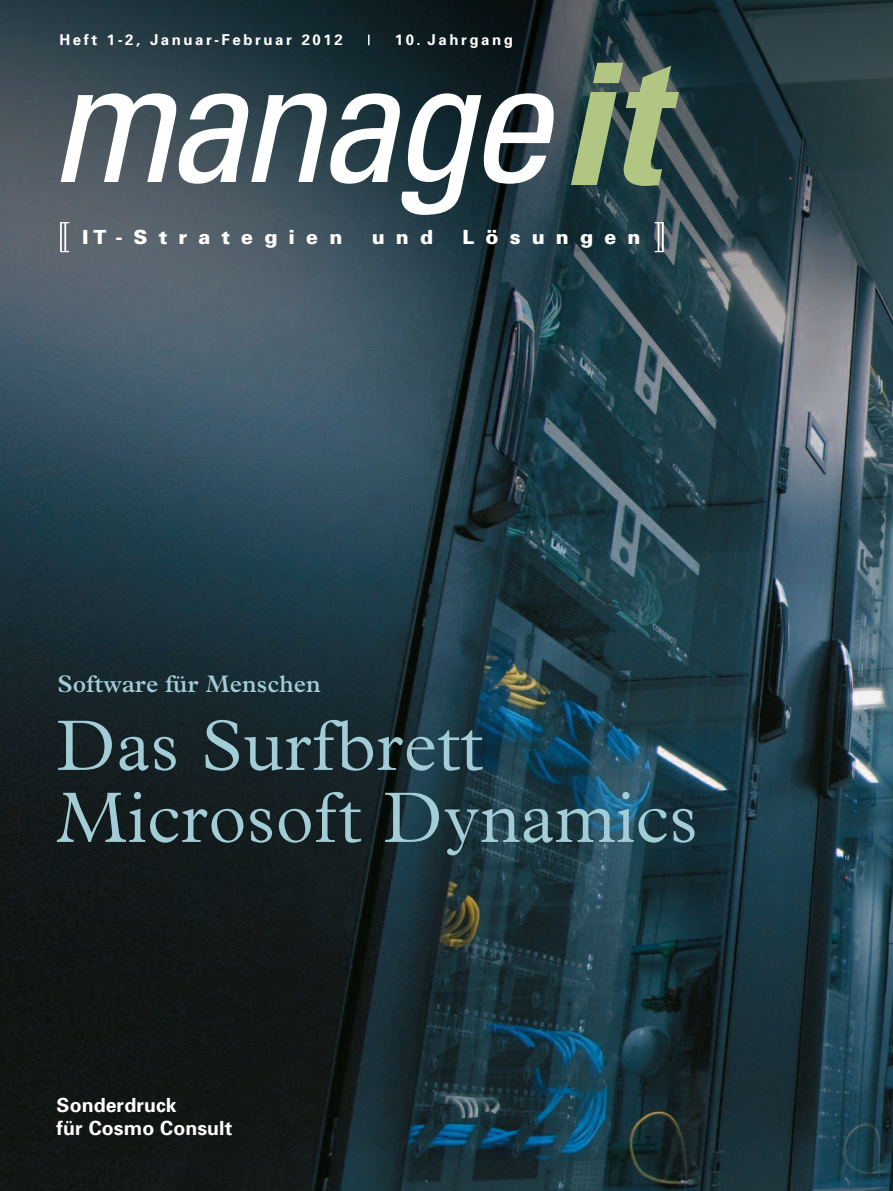
<style>
.page{position:relative;width:893px;height:1191px;background:#fff}
.page>*{position:absolute;margin:0;border:0;box-sizing:border-box;transform-origin:0 0}
.t1{font:italic condensed 172.05px "Univers";letter-spacing:-.06em;color:#fff}
.t2{font:300 72px/72px "Plantin";letter-spacing:.01em;color:#a3cdd6}
.t3{font:600 24px "Plantin";letter-spacing:.005em;color:#a3cdd6}
.t4{font:700 19.5px/23.4px "Univers";letter-spacing:.005em;color:#fff}
.t5{font:900 19.5px "Univers";letter-spacing:.575em;color:#fff}
.t6{font:700 15px "Univers";letter-spacing:.17em;color:#fff}
</style>
<div class="page">
<img style="left:0;top:0;width:893px;height:1191px">
<svg style="left:368px;top:35px;width:2px;height:10px"></svg>
<svg style="left:571px;top:63px;width:108px;height:123px;background:#6c8164"></svg>
<svg style="left:60px;top:222px;width:9px;height:30px"></svg>
<svg style="left:655px;top:222px;width:9px;height:30px"></svg>
<p class="t6" style="left:59px;top:34px;width:285px">Heft 1-2, Januar-Februar 2012</p>
<p class="t6" style="left:395px;top:34px;width:120px">10. Jahrgang</p>
<h1 class="t1" style="left:49px;top:58px;width:505px">manage</h1>
<h3 class="t5" style="left:82px;top:230px;width:262px">IT-Strategien</h3>
<h3 class="t5" style="left:372px;top:230px;width:63px">und</h3>
<h3 class="t5" style="left:462px;top:230px;width:179px">Lösungen</h3>
<h3 class="t3" style="left:57px;top:675px;width:265px">Software für Menschen</h3>
<h2 class="t2" style="left:56px;top:716px;width:643px">Das Surfbrett<br>Microsoft Dynamics</h2>
<h3 class="t4" style="left:57px;top:1094px;width:177px">Sonderdruck<br>für Cosmo Consult</h3>
</div>
